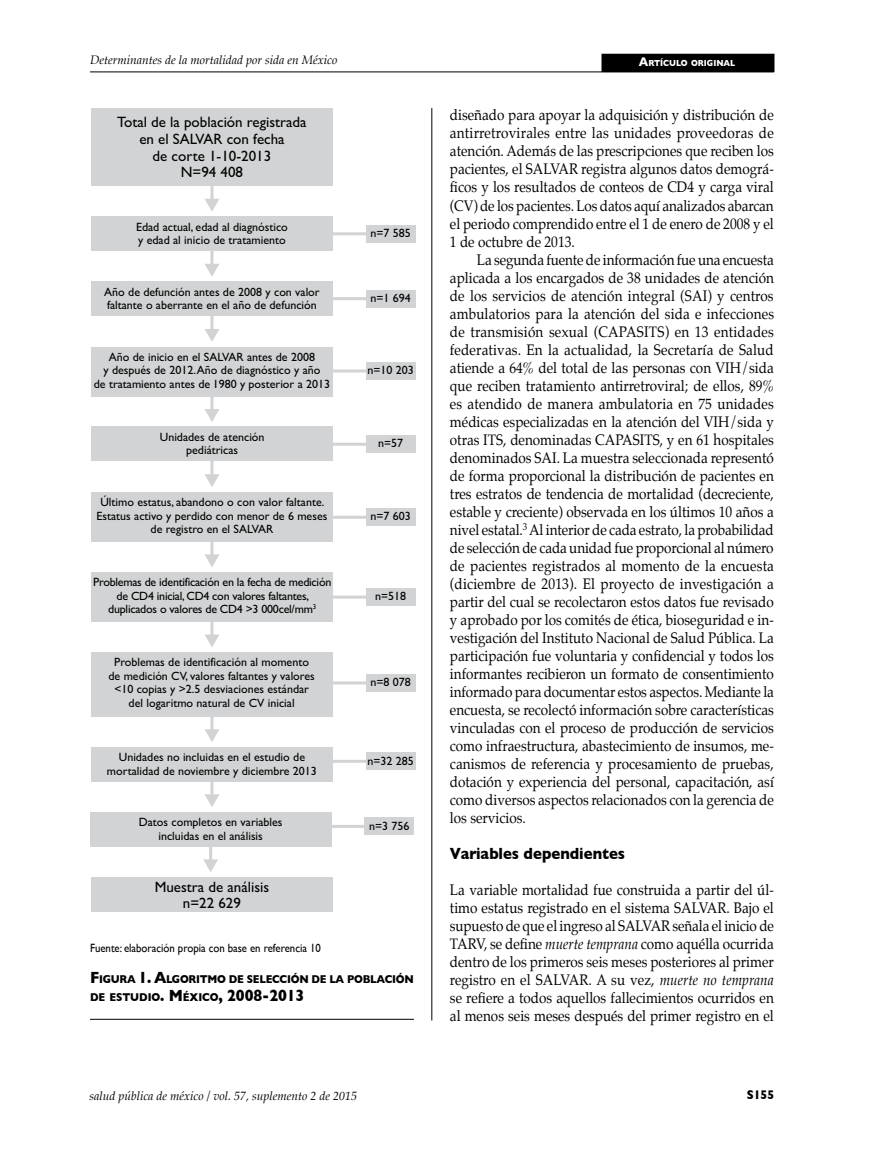
<style>
.page{position:relative;width:893px;height:1149px;background:#fff}
.page>*{position:absolute;margin:0;border:0;box-sizing:border-box;transform-origin:0 0}
.t1{font:700 16.5px "Gill Sans";color:#000;scale:.9 1}
.t2{font:15px/18px "Palatino";color:#000;text-align:justify;scale:.9 1}
.t3{font:15px/16.5px "Gill Sans";color:#000;text-align:center}
.t4{font:700 12.75px "Gill Sans";color:#000;scale:.9 1}
.t5{font:12px/13.5px "Gill Sans";color:#000;text-align:center}
.t6{font:12px/13.5px "Gill Sans";letter-spacing:-.02em;color:#000;text-align:center}
.t7{font:italic 12px "Palatino";color:#000}
.t8{font:12px "Gill Sans";color:#000;scale:.9 1}
.t9{font:700 11.55px/18px "Gill Sans";letter-spacing:-.025em;color:#000;scale:.9 1}
.t10{font:700 8.85px "Gill Sans";color:#fff;scale:.9 1}
.s1{font-size:12.75px}
.s2{font-size:16.5px}
.s3{font-style:italic}
</style>
<div class="page">
<div style="left:602px;top:54px;width:172px;height:18px;background:#000"></div>
<hr style="left:90px;top:72px;width:684px;height:1px;background:#000">
<hr style="left:432px;top:108px;width:1px;height:912px;background:#000">
<hr style="left:90px;top:1018px;width:324px;height:1px;background:#000">
<hr style="left:210px;top:185px;width:3px;height:16px;background:#d1d3d4">
<svg style="left:205px;top:199px;width:14px;height:12px"></svg>
<div style="left:91px;top:108px;width:242px;height:77px;background:#d1d3d4"></div>
<div style="left:91px;top:876px;width:242px;height:35px;background:#d1d3d4"></div>
<div style="left:91px;top:216px;width:242px;height:34px;background:#d1d3d4"></div>
<hr style="left:210px;top:250px;width:3px;height:16px;background:#d1d3d4">
<svg style="left:205px;top:264px;width:14px;height:12px"></svg>
<hr style="left:332px;top:232px;width:35px;height:3px;background:#d1d3d4">
<div style="left:366px;top:225px;width:49px;height:18px;background:#d1d3d4"></div>
<hr style="left:210px;top:315px;width:3px;height:16px;background:#d1d3d4">
<svg style="left:205px;top:329px;width:14px;height:13px"></svg>
<div style="left:91px;top:281px;width:242px;height:34px;background:#d1d3d4"></div>
<hr style="left:332px;top:297px;width:35px;height:3px;background:#d1d3d4">
<div style="left:366px;top:289px;width:49px;height:18px;background:#d1d3d4"></div>
<hr style="left:210px;top:396px;width:3px;height:15px;background:#d1d3d4">
<svg style="left:205px;top:409px;width:14px;height:13px"></svg>
<div style="left:91px;top:346px;width:242px;height:50px;background:#d1d3d4"></div>
<hr style="left:332px;top:369px;width:35px;height:3px;background:#d1d3d4">
<div style="left:366px;top:362px;width:49px;height:18px;background:#d1d3d4"></div>
<hr style="left:210px;top:461px;width:3px;height:15px;background:#d1d3d4">
<svg style="left:205px;top:474px;width:14px;height:13px"></svg>
<div style="left:91px;top:426px;width:242px;height:35px;background:#d1d3d4"></div>
<hr style="left:332px;top:442px;width:35px;height:3px;background:#d1d3d4">
<div style="left:366px;top:435px;width:49px;height:18px;background:#d1d3d4"></div>
<hr style="left:210px;top:541px;width:3px;height:15px;background:#d1d3d4">
<svg style="left:205px;top:554px;width:14px;height:13px"></svg>
<div style="left:91px;top:491px;width:242px;height:50px;background:#d1d3d4"></div>
<hr style="left:332px;top:515px;width:35px;height:3px;background:#d1d3d4">
<div style="left:366px;top:508px;width:49px;height:18px;background:#d1d3d4"></div>
<hr style="left:210px;top:621px;width:3px;height:15px;background:#d1d3d4">
<svg style="left:205px;top:634px;width:14px;height:13px"></svg>
<div style="left:91px;top:572px;width:242px;height:49px;background:#d1d3d4"></div>
<hr style="left:332px;top:595px;width:35px;height:3px;background:#d1d3d4">
<div style="left:366px;top:588px;width:49px;height:18px;background:#d1d3d4"></div>
<hr style="left:210px;top:715px;width:3px;height:16px;background:#d1d3d4">
<svg style="left:205px;top:729px;width:14px;height:13px"></svg>
<div style="left:91px;top:652px;width:242px;height:64px;background:#d1d3d4"></div>
<hr style="left:332px;top:681px;width:35px;height:3px;background:#d1d3d4">
<div style="left:366px;top:673px;width:49px;height:18px;background:#d1d3d4"></div>
<div style="left:91px;top:746px;width:242px;height:35px;background:#d1d3d4"></div>
<hr style="left:210px;top:780px;width:3px;height:16px;background:#d1d3d4">
<svg style="left:205px;top:794px;width:14px;height:13px"></svg>
<hr style="left:332px;top:759px;width:35px;height:3px;background:#d1d3d4">
<div style="left:366px;top:752px;width:49px;height:18px;background:#d1d3d4"></div>
<div style="left:90px;top:811px;width:241px;height:35px;background:#d1d3d4"></div>
<hr style="left:209px;top:846px;width:3px;height:15px;background:#d1d3d4">
<svg style="left:203px;top:859px;width:15px;height:13px"></svg>
<hr style="left:331px;top:824px;width:35px;height:3px;background:#d1d3d4">
<div style="left:365px;top:817px;width:49px;height:18px;background:#d1d3d4"></div>
<p class="t7" style="left:90px;top:50px;width:249px">Determinantes de la mortalidad por sida en México</p>
<p class="t10" style="left:639px;top:56px;width:109px"><span class="s1">A</span>RTÍCULO ORIGINAL</p>
<p class="t3" style="left:117px;top:114px;width:191px">Total de la población registrada en el SALVAR con fecha<br>de corte 1-10-2013<br>N=94 408</p>
<p class="t5" style="left:136px;top:219px;width:153px;text-align:left">Edad actual, edad al diagnóstico y edad al inicio de tratamiento</p>
<p class="t5" style="left:370px;top:226px;width:42px">n=7 585</p>
<p class="t5" style="left:104px;top:284px;width:217px;text-align:left">Año de defunción antes de 2008 y con valor faltante o aberrante en el año de defunción</p>
<p class="t5" style="left:370px;top:291px;width:42px">n=1 694</p>
<p class="t5" style="left:94px;top:350px;width:238px">Año de inicio en el SALVAR antes de 2008<br>y después de 2012.Año de diagnóstico y año<br>de tratamiento antes de 1980 y posterior a 2013</p>
<p class="t5" style="left:367px;top:363px;width:48px">n=10 203</p>
<p class="t5" style="left:160px;top:430px;width:106px">Unidades de atención pediátricas</p>
<p class="t5" style="left:378px;top:436px;width:27px">n=57</p>
<p class="t5" style="left:97px;top:495px;width:232px">Último estatus, abandono o con valor faltante.<br>Estatus activo y perdido con menor de 6 meses de registro en el SALVAR</p>
<p class="t5" style="left:370px;top:509px;width:42px">n=7 603</p>
<p class="t6" style="left:93px;top:575px;width:240px">Problemas de identificación en la fecha de medición de CD4 inicial, CD4 con valores faltantes, duplicados o valores de CD4 &gt;3 000cel/mm<sup>3</sup></p>
<p class="t5" style="left:109px;top:655px;width:208px">Problemas de identificación al momento de medición CV, valores faltantes y valores &lt;10 copias y &gt;2.5 desviaciones estándar del logaritmo natural de CV inicial</p>
<p class="t5" style="left:375px;top:589px;width:33px">n=518</p>
<p class="t5" style="left:370px;top:675px;width:42px">n=8 078</p>
<p class="t5" style="left:107px;top:750px;width:211px">Unidades no incluidas en el estudio de mortalidad de noviembre y diciembre 2013</p>
<p class="t5" style="left:367px;top:753px;width:48px">n=32 285</p>
<p class="t5" style="left:139px;top:815px;width:145px">Datos completos en variables incluidas en el análisis</p>
<p class="t5" style="left:369px;top:818px;width:42px">n=3 756</p>
<p class="t3" style="left:155px;top:878px;width:116px">Muestra de análisis n=22 629</p>
<p class="t8" style="left:90px;top:940px;width:258px">Fuente: elaboración propia con base en referencia 10</p>
<p class="t9" style="left:90px;top:970px;width:361px"><span class="s2">F</span>IGURA <span class="s2">1. A</span>LGORITMO DE SELECCIÓN DE LA POBLACIÓN<br>DE ESTUDIO<span class="s2">. M</span> ÉXICO<span class="s2">, 2008-2013</span></p>
<p class="t2" style="left:450px;top:106px;width:361px">diseñado para apoyar la adquisición y distribución de antirretrovirales entre las unidades proveedoras de atención. Además de las prescripciones que reciben los pacientes, el SALVAR registra algunos datos demográ&shy;ficos y los resultados de conteos de CD4 y carga viral (CV) de los pacientes. Los datos aquí analizados abarcan el periodo comprendido entre el 1 de enero de 2008 y el 1 de octubre de 2013.</p>
<p class="t2" style="left:450px;top:250px;width:362px;text-indent:27px">La segunda fuente de información fue una encuesta aplicada a los encargados de 38 unidades de atención de los servicios de atención integral (SAI) y centros ambulatorios para la atención del sida e infecciones de transmisión sexual (CAPASITS) en 13 entidades federativas. En la actualidad, la Secretaría de Salud atiende a 64% del total de las personas con VIH/sida que reciben tratamiento antirretroviral; de ellos, 89% es atendido de manera ambulatoria en 75 unidades médicas especializadas en la atención del VIH/sida y otras ITS, denominadas CAPASITS, y en 61 hospitales denominados SAI. La muestra seleccionada representó de forma proporcional la distribución de pacientes en tres estratos de tendencia de mortalidad (decreciente, estable y creciente) observada en los últimos 10 años a nivel estatal.<sup>3</sup> Al interior de cada estrato, la probabilidad de selección de cada unidad fue proporcional al número de pacientes registrados al momento de la encuesta (diciembre de 2013). El proyecto de investigación a partir del cual se recolectaron estos datos fue revisado y aprobado por los comités de ética, bioseguridad e in&shy;vestigación del Instituto Nacional de Salud Pública. La participación fue voluntaria y confidencial y todos los informantes recibieron un formato de consentimiento informado para documentar estos aspectos. Mediante la encuesta, se recolectó información sobre características vinculadas con el proceso de producción de servicios como infraestructura, abastecimiento de insumos, me&shy;canismos de referencia y procesamiento de pruebas, dotación y experiencia del personal, capacitación, así como diversos aspectos relacionados con la gerencia de los servicios.</p>
<p class="t1" style="left:450px;top:840px;width:196px">Variables dependientes</p>
<p class="t2" style="left:450px;top:880px;width:361px">La variable mortalidad fue construida a partir del úl&shy;timo estatus registrado en el sistema SALVAR. Bajo el supuesto de que el ingreso al SALVAR señala el inicio de TARV, se define <span class="s3">muerte temprana</span> como aquélla ocurrida dentro de los primeros seis meses posteriores al primer registro en el SALVAR. A su vez, <span class="s3">muerte no temprana </span>se refiere a todos aquellos fallecimientos ocurridos en al menos seis meses después del primer registro en el</p>
<p class="t7" style="left:89px;top:1085px;width:269px">salud pública de méxico / vol. 57, suplemento 2 de 2015</p>
<p class="t4" style="left:747px;top:1083px;width:32px">S155</p>
</div>
